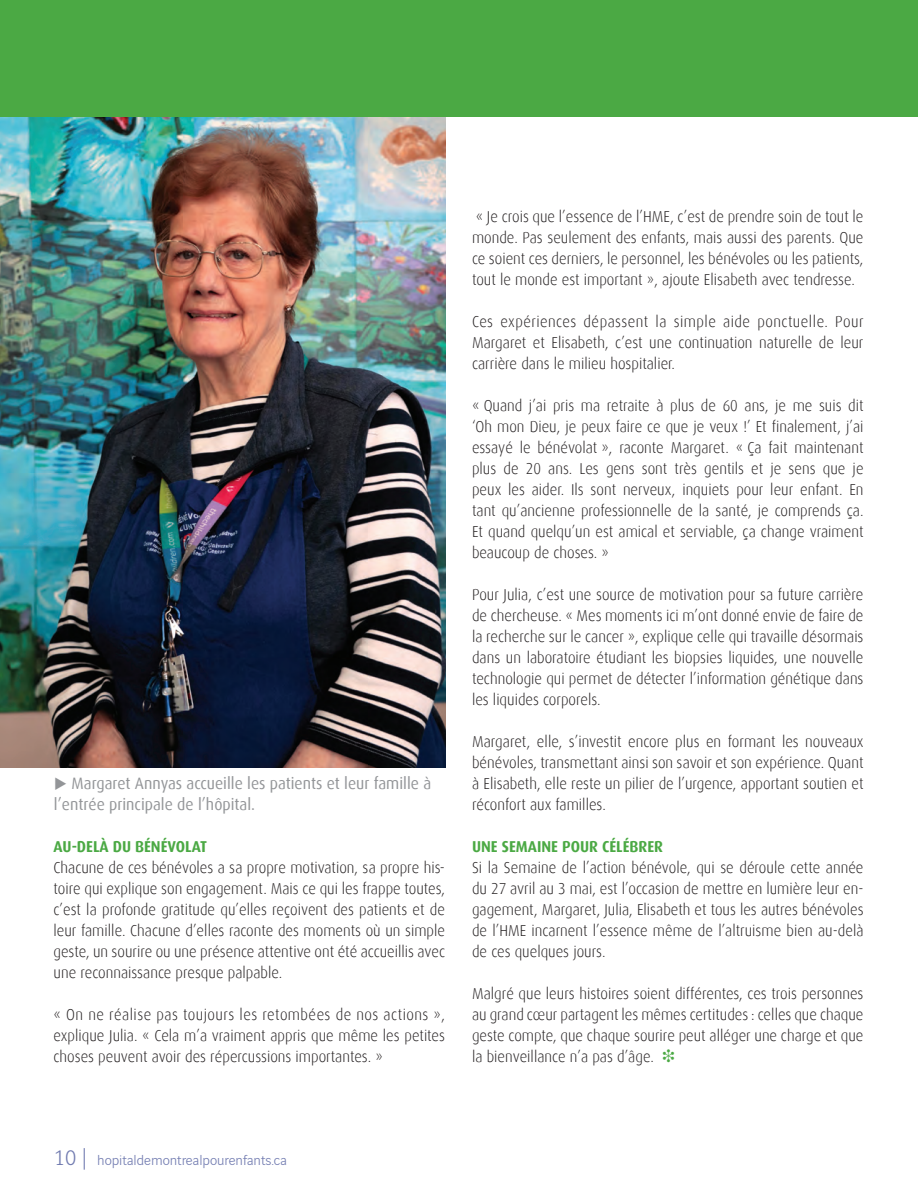
<style>
.page{position:relative;width:918px;height:1188px;background:#fff}
.page>*{position:absolute;margin:0;border:0;box-sizing:border-box;transform-origin:0 0}
.t1{font:16.5px/21px "Dax";color:#939598;scale:.95 1}
.t2{font:300 15.75px/21px "Dax";color:#231f20;text-align:justify;scale:.95 1}
.t3{font:700 15.75px "Dax";color:#4ba944;scale:.95 1}
.t4{font:300 15px "Vinci Sans";color:#717bb0}
.s1{font-family:"Vinci Serif";font-size:22.5px}
.s2{font-size:22.5px}
</style>
<div class="page">
<img style="left:0;top:117px;width:446px;height:651px">
<div style="left:0;top:0;width:918px;height:117px;background:#4ba944"></div>
<p class="t1" style="left:54px;top:773px;width:399px">◆ Margaret Annyas accueille les patients et leur famille à l’entrée principale de l’hôpital.</p>
<p class="t3" style="left:54px;top:838px;width:163px">AU-DELÀ DU BÉNÉVOLAT</p>
<p class="t2" style="left:54px;top:857px;width:414px">Chacune de ces bénévoles a sa propre motivation, sa propre his&shy;toire qui explique son engagement. Mais ce qui les frappe toutes, c’est la profonde gratitude qu’elles reçoivent des patients et de leur famille. Chacune d’elles raconte des moments où un simple geste, un sourire ou une présence attentive ont été accueillis avec une reconnaissance presque palpable.</p>
<p class="t2" style="left:54px;top:1004px;width:414px">« On ne réalise pas toujours les retombées de nos actions », explique Julia. « Cela m’a vraiment appris que même les petites choses peuvent avoir des répercussions importantes. »</p>
<p class="t2" style="left:472px;top:206px;width:414px">« Je crois que l’essence de l’HME, c’est de prendre soin de tout le monde. Pas seulement des enfants, mais aussi des parents. Que ce soient ces derniers, le personnel, les bénévoles ou les patients, tout le monde est important », ajoute Elisabeth avec tendresse.</p>
<p class="t2" style="left:472px;top:311px;width:414px">Ces expériences dépassent la simple aide ponctuelle. Pour Margaret et Elisabeth, c’est une continuation naturelle de leur carrière dans le milieu hospitalier.</p>
<p class="t2" style="left:472px;top:395px;width:414px">« Quand j’ai pris ma retraite à plus de 60 ans, je me suis dit ‘Oh mon Dieu, je peux faire ce que je veux !’ Et finalement, j’ai essayé le bénévolat », raconte Margaret. « Ça fait maintenant plus de 20 ans. Les gens sont très gentils et je sens que je peux les aider. Ils sont nerveux, inquiets pour leur enfant. En tant qu’ancienne professionnelle de la santé, je comprends ça.<br>Et quand quelqu’un est amical et serviable, ça change vraiment beaucoup de choses. »</p>
<p class="t2" style="left:472px;top:584px;width:414px">Pour Julia, c’est une source de motivation pour sa future carrière de chercheuse. « Mes moments ici m’ont donné envie de faire de la recherche sur le cancer », explique celle qui travaille désormais dans un laboratoire étudiant les biopsies liquides, une nouvelle technologie qui permet de détecter l’information génétique dans les liquides corporels.</p>
<p class="t2" style="left:472px;top:731px;width:414px">Margaret, elle, s’investit encore plus en formant les nouveaux bénévoles, transmettant ainsi son savoir et son expérience. Quant à Elisabeth, elle reste un pilier de l’urgence, apportant soutien et réconfort aux familles.</p>
<p class="t3" style="left:472px;top:838px;width:203px">UNE SEMAINE POUR CÉLÉBRER</p>
<p class="t2" style="left:472px;top:857px;width:414px">Si la Semaine de l’action bénévole, qui se déroule cette année du 27 avril au 3 mai, est l’occasion de mettre en lumière leur en&shy;gagement, Margaret, Julia, Elisabeth et tous les autres bénévoles de l’HME incarnent l’essence même de l’altruisme bien au-delà de ces quelques jours.</p>
<p class="t2" style="left:472px;top:983px;width:414px">Malgré que leurs histoires soient différentes, ces trois personnes au grand cœur partagent les mêmes certitudes : celles que chaque geste compte, que chaque sourire peut alléger une charge et que la bienveillance n’a pas d’âge.</p>
<p class="t4" style="left:54px;top:1149px;width:234px"><span class="s1">10</span> <span class="s2">|</span> hopitaldemontrealpourenfants.ca</p>
</div>
